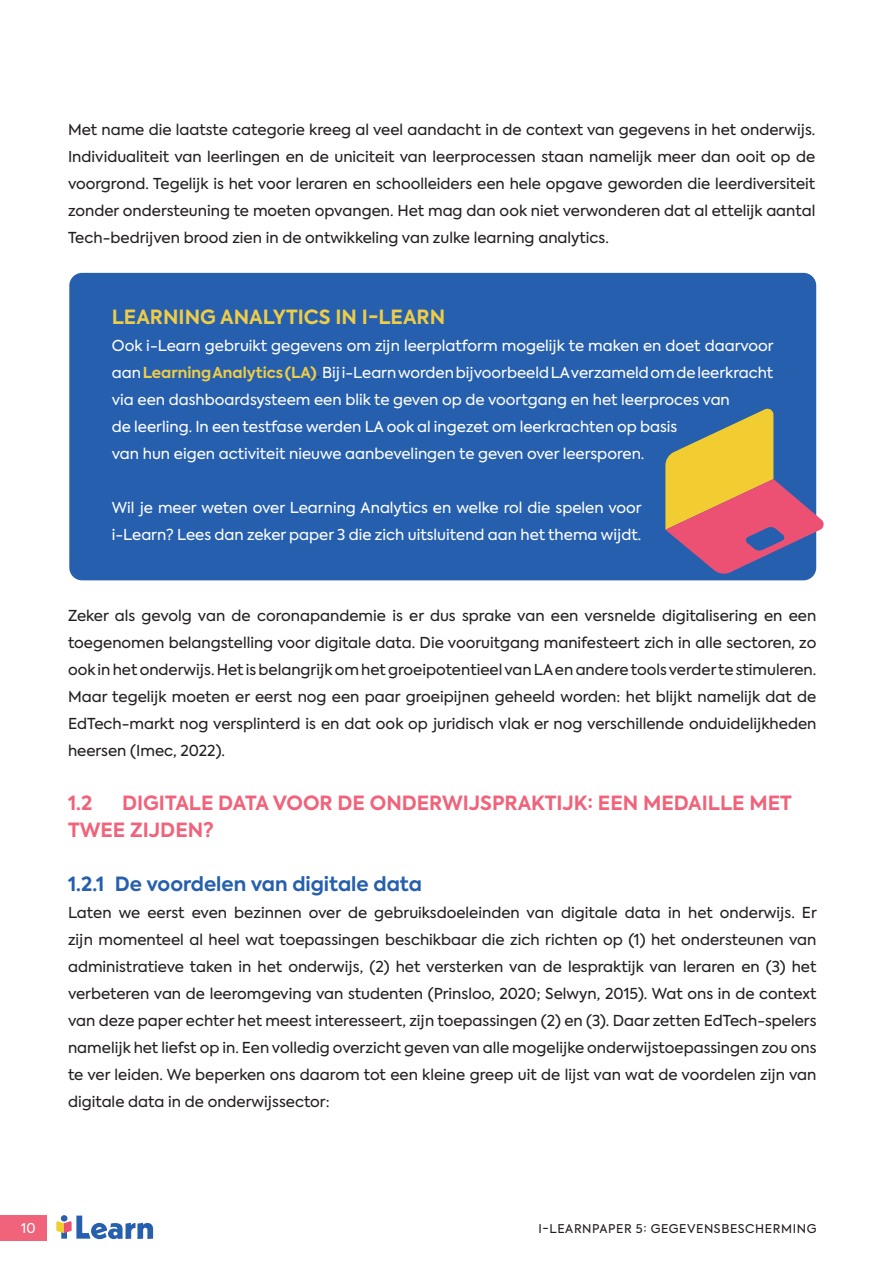
<style>
.page{position:relative;width:893px;height:1263px;background:#fff}
.page>*{position:absolute;margin:0;border:0;box-sizing:border-box;transform-origin:0 0}
.t1{font:700 19.5px/27px "Axiforma";color:#f0637a}
.t2{font:700 19.5px "Axiforma";color:#255fad}
.t3{font:700 19.5px "Axiforma";color:#eecc47}
.t4{font:15px/27px "Axiforma";color:#231f20;text-align:justify}
.t5{font:15px/27px "Axiforma";color:#fff}
.t6{font:13.5px "Axiforma";color:#fff}
.t7{font:12px "Axiforma";letter-spacing:.05em;color:#231f20}
.s1{font-weight:700;color:#eecc47}
.s2{color:#231f20}
</style>
<div class="page">
<div style="left:0;top:1215px;width:47px;height:26px;background:#f0637a"></div>
<svg style="left:56px;top:1215px;width:97px;height:24px"></svg>
<div style="left:69px;top:273px;width:747px;height:307px;background:#255fad;border-radius:13px"></div>
<svg style="left:665px;top:409px;width:159px;height:165px"></svg>
<p class="t4" style="left:68px;top:116px;width:749px">Met name die laatste categorie kreeg al veel aandacht in de context van gegevens in het onderwijs.<br>Individualiteit van leerlingen en de uniciteit van leerprocessen staan namelijk meer dan ooit op de voorgrond. Tegelijk is het voor leraren en schoolleiders een hele opgave geworden die leerdiversiteit zonder ondersteuning te moeten opvangen. Het mag dan ook niet verwonderen dat al ettelijk aantal Tech-bedrijven brood zien in de ontwikkeling van zulke learning analytics.</p>
<h1 class="t3" style="left:112px;top:304px;width:335px">LEARNING ANALYTICS IN I-LEARN</h1>
<p class="t5" style="left:112px;top:332px;width:663px">Ook i-Learn gebruikt gegevens om zijn leerplatform mogelijk te maken en doet daarvoor aan <span class="s1">Learning Analytics (LA)</span><span class="s2">.</span> Bij i-Learn worden bijvoorbeeld LA verzameld om de leerkracht via een dashboardsysteem een blik te geven op de voortgang en het leerproces van<br>de leerling. In een testfase werden LA ook al ingezet om leerkrachten op basis<br>van hun eigen activiteit nieuwe aanbevelingen te geven over leersporen.</p>
<p class="t5" style="left:112px;top:494px;width:531px">Wil je meer weten over Learning Analytics en welke rol die spelen voor i-Learn? Lees dan zeker paper 3 die zich uitsluitend aan het thema wijdt.</p>
<p class="t4" style="left:68px;top:602px;width:750px">Zeker als gevolg van de coronapandemie is er dus sprake van een versnelde digitalisering en een toegenomen belangstelling voor digitale data. Die vooruitgang manifesteert zich in alle sectoren, zo ook in het onderwijs. Het is belangrijk om het groeipotentieel van LA en andere tools verder te stimuleren.<br>Maar tegelijk moeten er eerst nog een paar groeipijnen geheeld worden: het blijkt namelijk dat de EdTech-markt nog versplinterd is en dat ook op juridisch vlak er nog verschillende onduidelijkheden heersen (Imec, 2022).</p>
<h1 class="t1" style="left:68px;top:790px;width:26px">1.2</h1>
<h1 class="t1" style="left:68px;top:790px;width:725px;text-indent:54px">DIGITALE DATA VOOR DE ONDERWIJSPRAKTIJK: EEN MEDAILLE MET<br>TWEE ZIJDEN?</h1>
<h1 class="t2" style="left:68px;top:871px;width:355px">1.2.1 De voordelen van digitale data</h1>
<p class="t4" style="left:68px;top:899px;width:750px">Laten we eerst even bezinnen over de gebruiksdoeleinden van digitale data in het onderwijs. Er zijn momenteel al heel wat toepassingen beschikbaar die zich richten op (1) het ondersteunen van administratieve taken in het onderwijs, (2) het versterken van de lespraktijk van leraren en (3) het verbeteren van de leeromgeving van studenten (Prinsloo, 2020; Selwyn, 2015). Wat ons in de context van deze paper echter het meest interesseert, zijn toepassingen (2) en (3). Daar zetten EdTech-spelers namelijk het liefst op in. Een volledig overzicht geven van alle mogelijke onderwijstoepassingen zou ons te ver leiden. We beperken ons daarom tot een kleine greep uit de lijst van wat de voordelen zijn van digitale data in de onderwijssector:</p>
<p class="t6" style="left:21px;top:1220px;width:16px">10</p>
<p class="t7" style="left:539px;top:1221px;width:279px">I-LEARNPAPER 5: GEGEVENSBESCHERMING</p>
</div>
